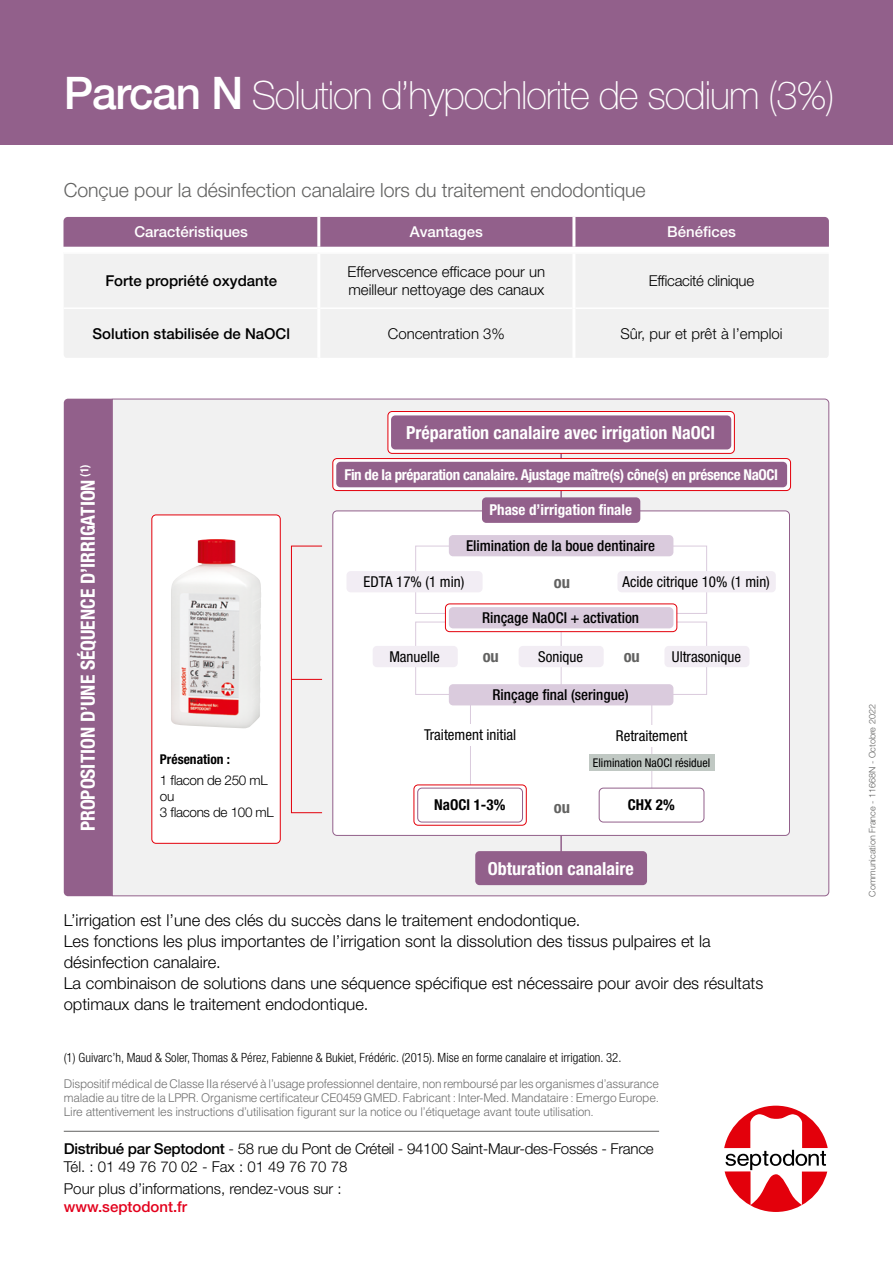
<style>
.page{position:relative;width:893px;height:1263px;background:#fff}
.page>*{position:absolute;margin:0;border:0;box-sizing:border-box;transform-origin:0 0}
.t1{font:100 39px "Helvetica Neue LT Std";letter-spacing:-.025em;color:#fff}
.t2{font:300 19.5px "Helvetica Neue LT Std";letter-spacing:-.005em;color:#626261}
.Txt{font:700 condensed 19.5px "Helvetica Neue LT Std";color:#fff}
.Txt-2{font:700 condensed 18px "Helvetica Neue LT Std";color:#fff}
.Txt-3{font:300 16.5px/21px "Helvetica Neue LT Std";color:#000}
.Txt-4{font:700 condensed 16.5px "Helvetica Neue LT Std";color:#626261}
.t3{font:300 15px/18px "Helvetica Neue LT Std";color:#000}
.t4{font:300 15px "Helvetica Neue LT Std";letter-spacing:-.02em;color:#000}
.Txt-5{font:condensed 15px "Helvetica Neue LT Std";color:#000}
.Txt-6{font:500 condensed 15px "Helvetica Neue LT Std";color:#000}
.Txt-7{font:700 condensed 15px "Helvetica Neue LT Std";letter-spacing:-.025em;color:#fff}
.t5{font:500 15px "Helvetica Neue LT Std";color:#000}
.t6{font:500 15px "Helvetica Neue LT Std";color:#fff}
.Txt-8{font:700 condensed 15px "Helvetica Neue LT Std";color:#fff}
.Txt-9{font:700 condensed 15px "Helvetica Neue LT Std";color:#000}
.Txt-10{font:300 13.5px "Helvetica Neue LT Std";letter-spacing:-.025em;color:#000}
.Txt-11{font:700 condensed 13.5px "Helvetica Neue LT Std";color:#000}
.legende{font:300 condensed 12.75px "Helvetica Neue LT Std";color:#000}
.Mention{font:300 12px/14.4px "Helvetica";letter-spacing:-.02em;color:#6e6e6e;text-align:justify}
.Txt-12{font:condensed 12px "Helvetica Neue LT Std";color:#000}
.t7{font:300 9px "Helvetica Neue LT Std";color:#626261}
.s1{font-weight:500;font-size:45px}
.s2{font-weight:500}
.s3{font-weight:500;color:#e3001c}
</style>
<div class="page">
<div style="left:112px;top:398px;width:718px;height:498px;background:#f1f1f1"></div>
<hr style="left:560px;top:438px;width:2px;height:433px;background:#92608b">
<div style="left:333px;top:511px;width:456px;height:324px;background:#fff;border-radius:4px"></div>
<div style="left:415px;top:546px;width:292px;height:68px;background:#fff;border:1px solid #dacbdd"></div>
<div style="left:415px;top:622px;width:292px;height:73px;background:#fff;border:1px solid #dacbdd"></div>
<div style="left:470px;top:699px;width:182px;height:94px;background:#fff;border:1px solid #dacbdd"></div>
<svg style="left:724px;top:1106px;width:104px;height:106px"></svg>
<div style="left:0;top:0;width:893px;height:145px;background:#92608b"></div>
<div style="left:64px;top:254px;width:765px;height:104px;background:#f1f1f1"></div>
<div style="left:63px;top:217px;width:766px;height:30px;background:#92608b"></div>
<hr style="left:64px;top:307px;width:253px;height:2px;background:#fff">
<hr style="left:320px;top:307px;width:252px;height:2px;background:#fff">
<hr style="left:575px;top:307px;width:254px;height:2px;background:#fff">
<hr style="left:317px;top:254px;width:3px;height:54px;background:#fff">
<hr style="left:572px;top:254px;width:3px;height:54px;background:#fff">
<hr style="left:317px;top:308px;width:3px;height:50px;background:#fff">
<hr style="left:572px;top:308px;width:3px;height:50px;background:#fff">
<hr style="left:317px;top:217px;width:3px;height:30px;background:#fff">
<hr style="left:572px;top:217px;width:3px;height:30px;background:#fff">
<div style="left:482px;top:497px;width:158px;height:26px;background:#92608b;border-radius:4px"></div>
<div style="left:64px;top:399px;width:48px;height:497px;background:#92608b"></div>
<div style="left:475px;top:851px;width:172px;height:34px;background:#92608b;border-radius:4px"></div>
<div style="left:449px;top:535px;width:224px;height:21px;background:#dacbdd;border-radius:4px"></div>
<div style="left:373px;top:646px;width:85px;height:21px;background:#f2edf4;border-radius:4px"></div>
<div style="left:402px;top:724px;width:136px;height:21px;background:#fff"></div>
<div style="left:607px;top:725px;width:89px;height:21px;background:#fff"></div>
<div style="left:589px;top:754px;width:125px;height:17px;background:#c0c8c3"></div>
<div style="left:664px;top:646px;width:85px;height:21px;background:#f2edf4;border-radius:4px"></div>
<div style="left:346px;top:571px;width:137px;height:21px;background:#f2edf4;border-radius:4px"></div>
<div style="left:617px;top:571px;width:159px;height:21px;background:#f2edf4;border-radius:4px"></div>
<div style="left:545px;top:790px;width:34px;height:35px;background:#fff"></div>
<div style="left:599px;top:788px;width:105px;height:34px;background:#fff;border-radius:4px"></div>
<div style="left:599px;top:788px;width:105px;height:34px;border:1px solid #92608b;border-radius:4px"></div>
<hr style="left:561px;top:620px;width:1px;height:75px;background:#dacbdd">
<div style="left:449px;top:684px;width:224px;height:21px;background:#dacbdd;border-radius:4px"></div>
<div style="left:519px;top:646px;width:85px;height:21px;background:#f2edf4;border-radius:4px"></div>
<div style="left:445px;top:604px;width:232px;height:28px;background:linear-gradient(to right,#f8f5f8,#f7f4f7);border-radius:4px"></div>
<div style="left:445px;top:603px;width:232px;height:29px;border:1px solid #e3000b;border-radius:4px"></div>
<svg style="left:414px;top:785px;width:112px;height:40px"></svg>
<div style="left:414px;top:784px;width:113px;height:42px;border:1px solid #e3000b;border-radius:4px"></div>
<svg style="left:388px;top:411px;width:346px;height:42px"></svg>
<div style="left:388px;top:411px;width:347px;height:43px;border:1px solid #e3000b;border-radius:4px"></div>
<svg style="left:333px;top:459px;width:457px;height:31px"></svg>
<div style="left:332px;top:458px;width:459px;height:33px;border:1px solid #e3000b;border-radius:4px"></div>
<div style="left:449px;top:607px;width:224px;height:21px;background:#dacbdd;border-radius:4px"></div>
<div style="left:391px;top:415px;width:340px;height:34px;background:#92608b;border-radius:4px"></div>
<div style="left:336px;top:462px;width:451px;height:25px;background:#92608b;border-radius:4px"></div>
<div style="left:418px;top:788px;width:104px;height:34px;background:#fff;border-radius:4px"></div>
<div style="left:417px;top:788px;width:106px;height:34px;border:1px solid #92608b;border-radius:4px"></div>
<div style="left:152px;top:515px;width:128px;height:328px;background:#fff;border-radius:4px"></div>
<div style="left:151px;top:514px;width:130px;height:330px;border:1px solid #e3000b;border-radius:4px"></div>
<img style="left:171px;top:539px;width:90px;height:189px">
<div style="left:291px;top:546px;width:31px;height:267px;border:1px solid #e3000b"></div>
<hr style="left:291px;top:679px;width:31px;height:1px;background:#e3000b">
<hr style="left:64px;top:1131px;width:595px;height:1px;background:#626261">
<p class="t1" style="left:64px;top:73px;width:773px"><span class="s1">Parcan N</span> Solution d’hypochlorite de sodium (3%)</p>
<p class="t2" style="left:64px;top:178px;width:583px">Conçue pour la désinfection canalaire lors du traitement endodontique</p>
<p class="t6" style="left:134px;top:223px;width:115px">Caractéristiques</p>
<p class="t6" style="left:410px;top:223px;width:74px">Avantages</p>
<p class="t6" style="left:667px;top:223px;width:70px">Bénéfices</p>
<p class="t5" style="left:105px;top:272px;width:173px">Forte propriété oxydante</p>
<p class="t3" style="left:348px;top:262px;width:199px">Effervescence efficace pour un meilleur nettoyage des canaux</p>
<p class="t4" style="left:649px;top:271px;width:107px">Efficacité clinique</p>
<p class="t5" style="left:92px;top:324px;width:199px">Solution stabilisée de NaOCl</p>
<p class="t3" style="left:388px;top:324px;width:118px">Concentration 3%</p>
<p class="t3" style="left:620px;top:324px;width:164px">Sûr, pur et prêt à l’emploi</p>
<p class="Txt" style="left:76px;top:831px;width:368px;rotate:-90deg">PROPOSITION D’UNE SÉQUENCE D’IRRIGATION <sup>(1)</sup></p>
<p class="Txt-11" style="left:160px;top:751px;width:72px">Présenation :</p>
<p class="Txt-10" style="left:160px;top:771px;width:109px">1 flacon de 250 mL</p>
<p class="Txt-10" style="left:160px;top:788px;width:16px">ou</p>
<p class="Txt-10" style="left:160px;top:804px;width:115px">3 flacons de 100 mL</p>
<p class="Txt-2" style="left:406px;top:422px;width:311px">Préparation canalaire avec irrigation NaOCI</p>
<p class="Txt-7" style="left:344px;top:465px;width:435px">Fin de la préparation canalaire. Ajustage maître(s) cône(s) en présence NaOCI</p>
<p class="Txt-8" style="left:489px;top:501px;width:144px">Phase d’irrigation finale</p>
<p class="Txt-6" style="left:466px;top:537px;width:191px">Elimination de la boue dentinaire</p>
<p class="Txt-5" style="left:364px;top:573px;width:102px">EDTA 17% (1 min)</p>
<p class="Txt-4" style="left:554px;top:572px;width:18px">ou</p>
<p class="Txt-5" style="left:622px;top:573px;width:149px">Acide citrique 10% (1 min)</p>
<p class="Txt-5" style="left:389px;top:648px;width:52px">Manuelle</p>
<p class="Txt-6" style="left:482px;top:609px;width:159px">Rinçage NaOCI + activation</p>
<p class="Txt-5" style="left:538px;top:648px;width:46px">Sonique</p>
<p class="Txt-4" style="left:483px;top:646px;width:18px">ou</p>
<p class="Txt-4" style="left:624px;top:646px;width:18px">ou</p>
<p class="Txt-6" style="left:492px;top:686px;width:138px">Rinçage final (seringue)</p>
<p class="Txt-5" style="left:672px;top:648px;width:71px">Ultrasonique</p>
<p class="Txt-5" style="left:424px;top:726px;width:94px">Traitement initial</p>
<p class="Txt-5" style="left:616px;top:727px;width:73px">Retraitement</p>
<p class="Txt-12" style="left:593px;top:756px;width:119px">Elimination NaOCl résiduel</p>
<p class="Txt-9" style="left:434px;top:796px;width:73px">NaOCl 1-3%</p>
<p class="Txt-4" style="left:554px;top:797px;width:18px">ou</p>
<p class="Txt-9" style="left:628px;top:796px;width:48px">CHX 2%</p>
<p class="Txt-2" style="left:488px;top:857px;width:147px">Obturation canalaire</p>
<p class="Txt-3" style="left:64px;top:909px;width:518px">L’irrigation est l’une des clés du succès dans le traitement endodontique.</p>
<p class="Txt-3" style="left:64px;top:930px;width:648px">Les fonctions les plus importantes de l’irrigation sont la dissolution des tissus pulpaires et la désinfection canalaire.</p>
<p class="Txt-3" style="left:64px;top:972px;width:701px">La combinaison de solutions dans une séquence spécifique est nécessaire pour avoir des résultats optimaux dans le traitement endodontique.</p>
<p class="legende" style="left:64px;top:1050px;width:559px">(1) Guivarc’h, Maud &amp; Soler, Thomas &amp; Pérez, Fabienne &amp; Bukiet, Frédéric. (2015). Mise en forme canalaire et irrigation. 32.</p>
<p class="Mention" style="left:64px;top:1076px;width:597px">Dispositif médical de Classe IIa réservé à l’usage professionnel dentaire, non remboursé par les organismes d’assurance maladie au titre de la LPPR. Organisme certificateur CE0459 GMED. Fabricant : Inter-Med. Mandataire : Emergo Europe.<br>Lire attentivement les instructions d’utilisation figurant sur la notice ou l’étiquetage avant toute utilisation.</p>
<p class="t4" style="left:64px;top:1139px;width:591px"><span class="s2">Distribué par Septodont</span> - 58 rue du Pont de Créteil - 94100 Saint-Maur-des-Fossés - France</p>
<p class="t3" style="left:64px;top:1157px;width:285px">Tél. : 01 49 76 70 02 - Fax : 01 49 76 70 78</p>
<p class="t3" style="left:64px;top:1179px;width:279px">Pour plus d’informations, rendez-vous sur : <span class="s3">www.septodont.fr</span></p>
<p class="t7" style="left:867px;top:897px;width:194px;rotate:-90deg">Communication France - 11668N - Octobre 2022</p>
</div>
